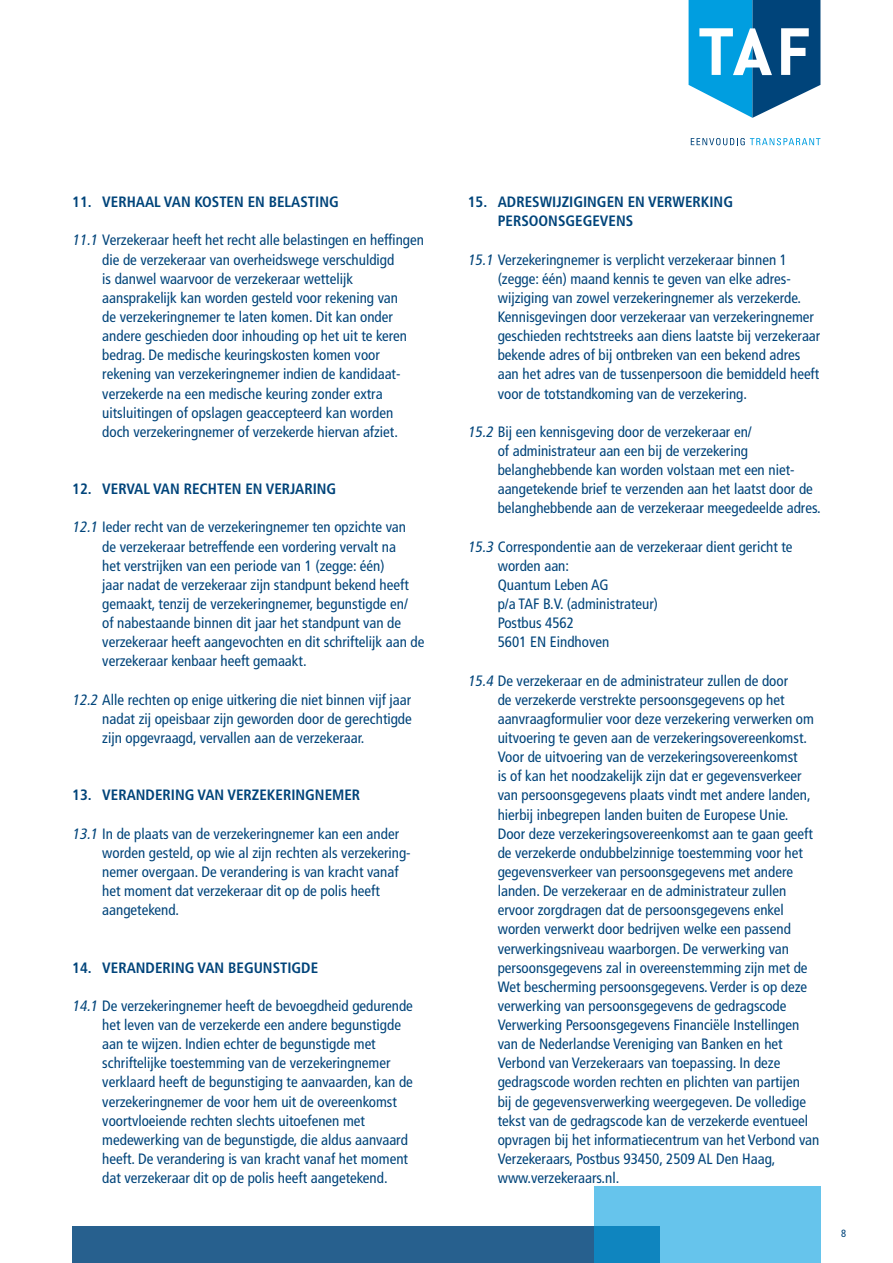
<style>
.page{position:relative;width:893px;height:1263px;background:#fff}
.page>*{position:absolute;margin:0;border:0;box-sizing:border-box;transform-origin:0 0}
.t1{font:condensed 15px/19.2px "Frutiger";color:#00447a}
.t2{font:700 condensed 15px/19.2px "Frutiger";color:#00447a}
.t3{font:condensed 10.5px "Frutiger";color:#00447a}
.s1{font-style:italic}
</style>
<div class="page">
<svg style="left:691px;top:138px;width:129px;height:7px"></svg>
<svg style="left:689px;top:0;width:131px;height:118px"></svg>
<div style="left:72px;top:1226px;width:587px;height:37px;background:#27608e"></div>
<svg style="left:594px;top:1186px;width:227px;height:77px;background:#59bbe5"></svg>
<p class="t2" style="left:72px;top:192px;width:268px">11. VERHAAL VAN KOSTEN EN BELASTING</p>
<p class="t1" style="left:102px;top:231px;width:323px;text-indent:-30px"><span class="s1">11.1</span> Verzekeraar heeft het recht alle belastingen en heffingen die de verzekeraar van overheidswege verschuldigd<br>is danwel waarvoor de verzekeraar wettelijk aansprakelijk kan worden gesteld voor rekening van<br>de verzekeringnemer te laten komen. Dit kan onder andere geschieden door inhouding op het uit te keren bedrag. De medische keuringskosten komen voor rekening van verzekeringnemer indien de kandidaat&shy;verzekerde na een medische keuring zonder extra uitsluitingen of opslagen geaccepteerd kan worden doch verzekeringnemer of verzekerde hiervan afziet.</p>
<p class="t2" style="left:72px;top:479px;width:266px">12. VERVAL VAN RECHTEN EN VERJARING</p>
<p class="t1" style="left:102px;top:518px;width:324px;text-indent:-30px"><span class="s1">12.1</span> Ieder recht van de verzekeringnemer ten opzichte van<br>de verzekeraar betreffende een vordering vervalt na<br>het verstrijken van een periode van 1 (zegge: één)<br>jaar nadat de verzekeraar zijn standpunt bekend heeft gemaakt, tenzij de verzekeringnemer, begunstigde en/<br>of nabestaande binnen dit jaar het standpunt van de verzekeraar heeft aangevochten en dit schriftelijk aan de verzekeraar kenbaar heeft gemaakt.</p>
<p class="t1" style="left:102px;top:690px;width:311px;text-align:justify;text-indent:-30px"><span class="s1">12.2</span> Alle rechten op enige uitkering die niet binnen vijf jaar nadat zij opeisbaar zijn geworden door de gerechtigde zijn opgevraagd, vervallen aan de verzekeraar.</p>
<p class="t2" style="left:72px;top:785px;width:289px">13. VERANDERING VAN VERZEKERINGNEMER</p>
<p class="t1" style="left:102px;top:824px;width:309px;text-indent:-30px"><span class="s1">13.1</span> In de plaats van de verzekeringnemer kan een ander worden gesteld, op wie al zijn rechten als verzekering&shy;nemer overgaan. De verandering is van kracht vanaf het moment dat verzekeraar dit op de polis heeft aangetekend.</p>
<p class="t2" style="left:72px;top:958px;width:247px">14. VERANDERING VAN BEGUNSTIGDE</p>
<p class="t1" style="left:102px;top:996px;width:312px;text-indent:-30px"><span class="s1">14.1</span> De verzekeringnemer heeft de bevoegdheid gedurende het leven van de verzekerde een andere begunstigde aan te wijzen. Indien echter de begunstigde met schriftelijke toestemming van de verzekeringnemer verklaard heeft de begunstiging te aanvaarden, kan de verzekeringnemer de voor hem uit de overeenkomst voortvloeiende rechten slechts uitoefenen met medewerking van de begunstigde, die aldus aanvaard heeft. De verandering is van kracht vanaf het moment dat verzekeraar dit op de polis heeft aangetekend.</p>
<p class="t2" style="left:498px;top:192px;width:237px;text-indent:-30px">15. ADRESWIJZIGINGEN EN VERWERKING<br>PERSOONSGEGEVENS</p>
<p class="t1" style="left:498px;top:250px;width:324px;text-indent:-30px"><span class="s1">15.1</span> Verzekeringnemer is verplicht verzekeraar binnen 1 (zegge: één) maand kennis te geven van elke adres&shy;wijziging van zowel verzekeringnemer als verzekerde.<br>Kennisgevingen door verzekeraar van verzekeringnemer geschieden rechtstreeks aan diens laatste bij verzekeraar bekende adres of bij ontbreken van een bekend adres aan het adres van de tussenpersoon die bemiddeld heeft voor de totstandkoming van de verzekering.</p>
<p class="t1" style="left:498px;top:422px;width:324px;text-indent:-30px"><span class="s1">15.2</span> Bij een kennisgeving door de verzekeraar en/<br>of administrateur aan een bij de verzekering belanghebbende kan worden volstaan met een niet&shy;aangetekende brief te verzenden aan het laatst door de belanghebbende aan de verzekeraar meegedeelde adres.</p>
<p class="t1" style="left:498px;top:537px;width:296px;text-indent:-30px"><span class="s1">15.3</span> Correspondentie aan de verzekeraar dient gericht te worden aan:<br>Quantum Leben AG<br>p/a TAF B.V. (administrateur)<br>Postbus 4562<br>5601 EN Eindhoven</p>
<p class="t1" style="left:498px;top:671px;width:323px;text-indent:-30px"><span class="s1">15.4</span> De verzekeraar en de administrateur zullen de door<br>de verzekerde verstrekte persoonsgegevens op het aanvraagformulier voor deze verzekering verwerken om uitvoering te geven aan de verzekeringsovereenkomst.<br>Voor de uitvoering van de verzekeringsovereenkomst<br>is of kan het noodzakelijk zijn dat er gegevensverkeer van persoonsgegevens plaats vindt met andere landen, hierbij inbegrepen landen buiten de Europese Unie.<br>Door deze verzekeringsovereenkomst aan te gaan geeft de verzekerde ondubbelzinnige toestemming voor het gegevensverkeer van persoonsgegevens met andere landen. De verzekeraar en de administrateur zullen ervoor zorgdragen dat de persoonsgegevens enkel worden verwerkt door bedrijven welke een passend verwerkingsniveau waarborgen. De verwerking van persoonsgegevens zal in overeenstemming zijn met de Wet bescherming persoonsgegevens. Verder is op deze verwerking van persoonsgegevens de gedragscode Verwerking Persoonsgegevens Financiële Instellingen van de Nederlandse Vereniging van Banken en het Verbond van Verzekeraars van toepassing. In deze gedragscode worden rechten en plichten van partijen<br>bij de gegevensverwerking weergegeven. De volledige tekst van de gedragscode kan de verzekerde eventueel opvragen bij het informatiecentrum van het Verbond van Verzekeraars, Postbus 93450, 2509 AL Den Haag, www.verzekeraars.nl.</p>
<p class="t3" style="left:841px;top:1228px;width:7px">8</p>
</div>
